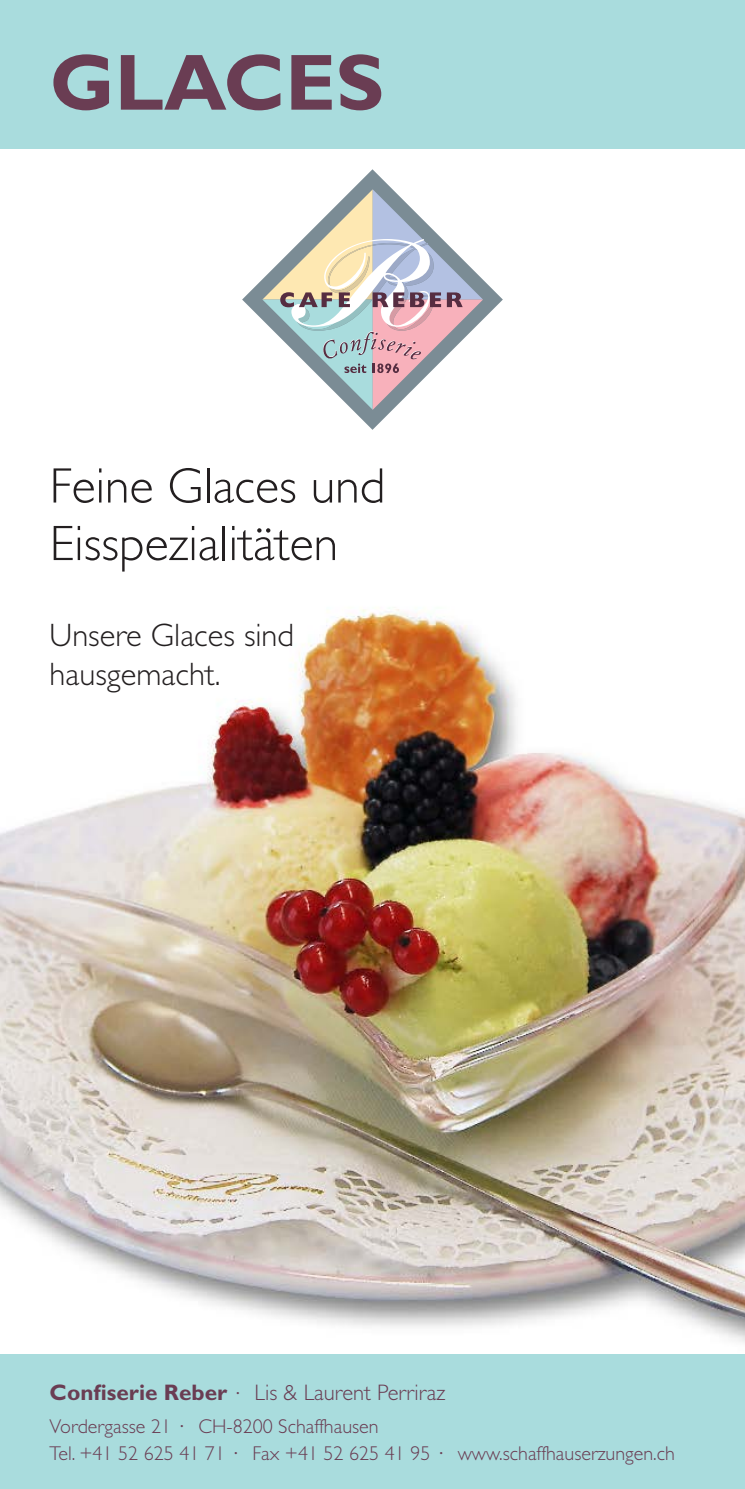
<style>
.page{position:relative;width:745px;height:1489px;background:#fff}
.page>*{position:absolute;margin:0;border:0;box-sizing:border-box;transform-origin:0 0}
.t1{font:700 80px "Gill Sans";color:#6a3d53}
.t2{font:300 50px "Gill Sans";color:#231f20}
.t3{font:300 32.5px "Gill Sans";color:#231f20}
.t4{font:300 22.5px "Gill Sans";color:#6a3d53}
.t5{font:300 20px/26.5px "Gill Sans";color:#6a3d53}
.s1{font-weight:700}
.s2{font-size:20px}
</style>
<div class="page">
<div style="left:0;top:0;width:744px;height:149px;background:#a9dcdd"></div>
<img style="left:0;top:608px;width:744px;height:735px">
<div style="left:0;top:1354px;width:744px;height:134px;background:#a9dcdd"></div>
<svg style="left:242px;top:169px;width:260px;height:261px"></svg>
<svg style="left:262px;top:189px;width:220px;height:221px"></svg>
<p class="t1" style="left:50px;top:35px;width:336px">GLACES</p>
<p class="t2" style="left:50px;top:457px;width:337px">Feine Glaces und</p>
<p class="t2" style="left:50px;top:515px;width:290px">Eisspezialitäten</p>
<p class="t3" style="left:50px;top:617px;width:246px">Unsere Glaces sind</p>
<p class="t3" style="left:50px;top:656px;width:172px">hausgemacht.</p>
<p class="t4" style="left:50px;top:1379px;width:397px"><span class="s1">Confiserie Reber</span> <span class="s2">·</span> Lis &amp; Laurent Perriraz</p>
<p class="t5" style="left:50px;top:1413px;width:626px">Vordergasse 21 · CH-8200 Schaffhausen<br>Tel. +41 52 625 41 71 · Fax +41 52 625 41 95 · www.schaffhauserzungen.ch</p>
</div>
